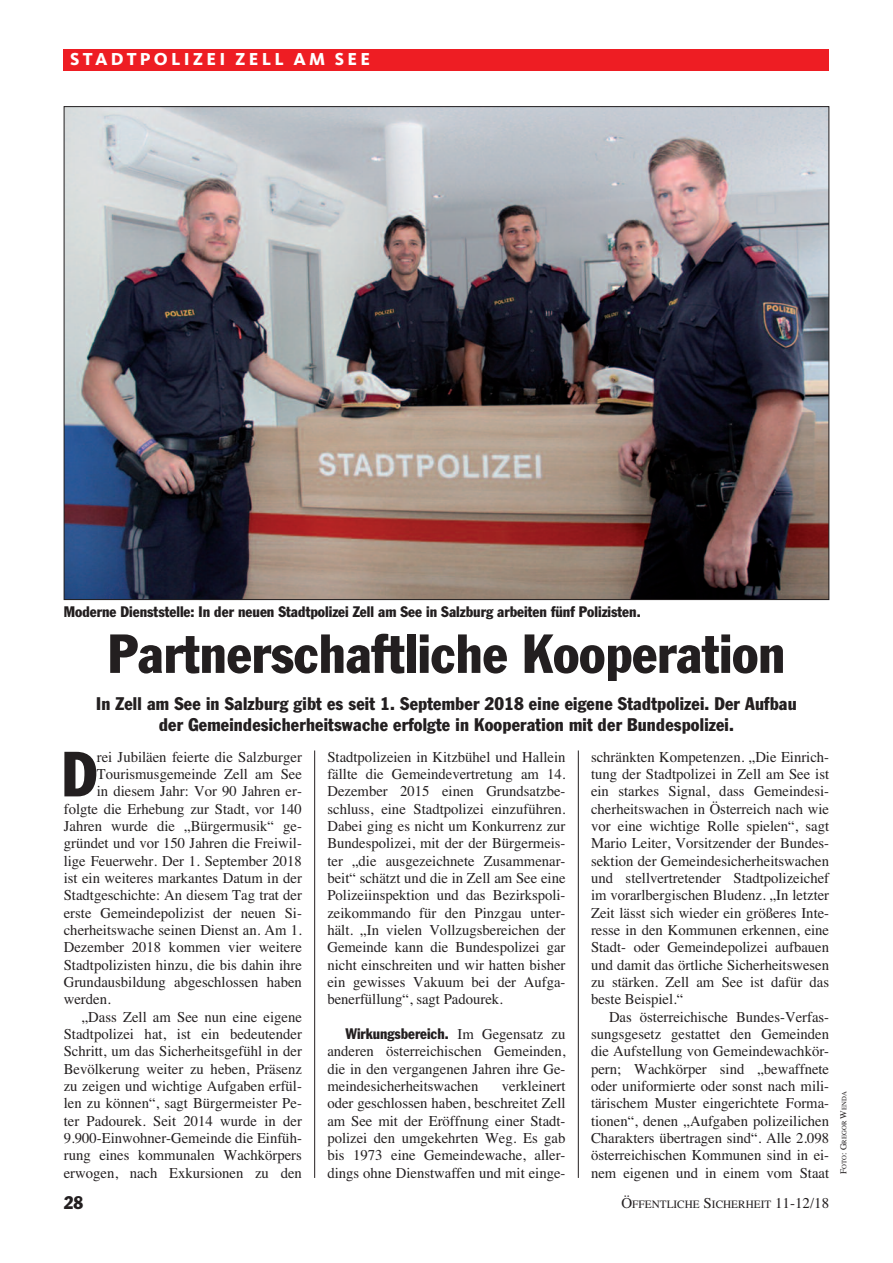
<style>
.page{position:relative;width:893px;height:1263px;background:#fff}
.page>*{position:absolute;margin:0;border:0;box-sizing:border-box;transform-origin:0 0}
.t1{font:condensed 62.7px "Franklin Gothic";color:#231f20}
.t2{font:condensed 54px "Franklin Gothic";color:#231f20}
.t3{font:condensed 18px/21.6px "Franklin Gothic";letter-spacing:.01em;color:#231f20;text-align:center}
.t4{font:800 18px "Kievit";letter-spacing:.175em;color:#fff}
.t5{font:15px/17.2px "Times";color:#231f20;text-align:justify}
.t6{font:condensed 15px "Franklin Gothic";color:#231f20}
.t7{font:11.25px "Times";color:#231f20}
.t8{font:6.75px "Times";color:#231f20}
.s1{font-family:"Times";font-stretch:normal}
.s2{font-size:15px}
.s3{font-size:9px}
</style>
<div class="page">
<hr style="left:314px;top:750px;width:1px;height:428px;background:#231f20">
<hr style="left:578px;top:750px;width:1px;height:428px;background:#231f20">
<div style="left:64px;top:49px;width:765px;height:21px;background:#ee1d23"></div>
<img style="left:66px;top:108px;width:761px;height:490px">
<p class="t4" style="left:70px;top:53px;width:301px">STADTPOLIZEI ZELL AM SEE</p>
<p class="t6" style="left:64px;top:606px;width:578px">Moderne Dienststelle: In der neuen Stadtpolizei Zell am See in Salzburg arbeiten fünf Polizisten.</p>
<h2 class="t2" style="left:108px;top:634px;width:679px">Partnerschaftliche Kooperation</h2>
<p class="t3" style="left:96px;top:694px;width:702px">In Zell am See in Salzburg gibt es seit 1. September 2018 eine eigene Stadtpolizei. Der Aufbau der Gemeindesicherheitswache erfolgte in Kooperation mit der Bundespolizei.</p>
<h1 class="t1" style="left:62px;top:752px;width:37px">D</h1>
<p class="t5" style="left:97px;top:748px;width:207px">rei Jubiläen feierte die Salzburger</p>
<p class="t5" style="left:97px;top:765px;width:207px">Tourismusgemeinde Zell am See</p>
<p class="t5" style="left:97px;top:783px;width:207px">in diesem Jahr: Vor 90 Jahren er-</p>
<p class="t5" style="left:64px;top:800px;width:240px">folgte die Erhebung zur Stadt, vor 140</p>
<p class="t5" style="left:64px;top:817px;width:240px">Jahren wurde die „Bürgermusik“ ge-</p>
<p class="t5" style="left:64px;top:834px;width:240px">gründet und vor 150 Jahren die Freiwil-</p>
<p class="t5" style="left:64px;top:852px;width:240px">lige Feuerwehr. Der 1. September 2018</p>
<p class="t5" style="left:64px;top:869px;width:240px">ist ein weiteres markantes Datum in der</p>
<p class="t5" style="left:64px;top:886px;width:240px">Stadtgeschichte: An diesem Tag trat der</p>
<p class="t5" style="left:64px;top:904px;width:240px">erste Gemeindepolizist der neuen Si-</p>
<p class="t5" style="left:64px;top:921px;width:240px">cherheitswache seinen Dienst an. Am 1.</p>
<p class="t5" style="left:64px;top:938px;width:240px">Dezember 2018 kommen vier weitere</p>
<p class="t5" style="left:64px;top:956px;width:240px">Stadtpolizisten hinzu, die bis dahin ihre</p>
<p class="t5" style="left:64px;top:973px;width:240px">Grundausbildung abgeschlossen haben</p>
<p class="t5" style="left:64px;top:990px;width:48px">werden.</p>
<p class="t5" style="left:82px;top:1008px;width:222px">„Dass Zell am See nun eine eigene</p>
<p class="t5" style="left:64px;top:1025px;width:240px">Stadtpolizei hat, ist ein bedeutender</p>
<p class="t5" style="left:64px;top:1042px;width:240px">Schritt, um das Sicherheitsgefühl in der</p>
<p class="t5" style="left:64px;top:1060px;width:240px">Bevölkerung weiter zu heben, Präsenz</p>
<p class="t5" style="left:64px;top:1077px;width:240px">zu zeigen und wichtige Aufgaben erfül-</p>
<p class="t5" style="left:64px;top:1094px;width:240px">len zu können“, sagt Bürgermeister Pe-</p>
<p class="t5" style="left:64px;top:1112px;width:240px">ter Padourek. Seit 2014 wurde in der</p>
<p class="t5" style="left:64px;top:1129px;width:240px">9.900-Einwohner-Gemeinde die Einfüh-</p>
<p class="t5" style="left:64px;top:1146px;width:240px">rung eines kommunalen Wachkörpers</p>
<p class="t5" style="left:64px;top:1164px;width:240px">erwogen, nach Exkursionen zu den</p>
<p class="t5" style="left:327px;top:748px;width:240px">Stadtpolizeien in Kitzbühel und Hallein fällte die Gemeindevertretung am 14.<br>Dezember 2015 einen Grundsatzbe&shy;schluss, eine Stadtpolizei einzuführen.<br>Dabei ging es nicht um Konkurrenz zur Bundespolizei, mit der der Bürgermeis&shy;ter „die ausgezeichnete Zusammenar&shy;beit“ schätzt und die in Zell am See eine Polizeiinspektion und das Bezirkspoli&shy;zeikommando für den Pinzgau unter&shy;hält. „In vielen Vollzugsbereichen der Gemeinde kann die Bundespolizei gar nicht einschreiten und wir hatten bisher ein gewisses Vakuum bei der Aufga&shy;benerfüllung“, sagt Padourek.</p>
<p class="t6" style="left:345px;top:1028px;width:222px">Wirkungsbereich. <span class="s1">Im Gegensatz zu</span></p>
<p class="t5" style="left:327px;top:1042px;width:240px">anderen österreichischen Gemeinden, die in den vergangenen Jahren ihre Ge&shy;meindesicherheitswachen</p>
<p class="t5" style="left:327px;top:1077px;width:240px;text-indent:174px">verkleinert oder geschlossen haben, beschreitet Zell am See mit der Eröffnung einer Stadt&shy;polizei den umgekehrten Weg. Es gab bis 1973 eine Gemeindewache, aller&shy;dings ohne Dienstwaffen und mit einge-</p>
<p class="t5" style="left:591px;top:748px;width:240px">schränkten Kompetenzen. „Die Einrich&shy;tung der Stadtpolizei in Zell am See ist ein starkes Signal, dass Gemeindesi&shy;cherheitswachen in Österreich nach wie vor eine wichtige Rolle spielen“, sagt Mario Leiter, Vorsitzender der Bundes&shy;sektion der Gemeindesicherheitswachen und stellvertretender Stadtpolizeichef im vorarlbergischen Bludenz. „In letzter Zeit lässt sich wieder ein größeres Inte&shy;resse in den Kommunen erkennen, eine Stadt- oder Gemeindepolizei aufbauen und damit das örtliche Sicherheitswesen zu stärken. Zell am See ist dafür das beste Beispiel.“</p>
<p class="t5" style="left:591px;top:1008px;width:240px;text-indent:18px">Das österreichische Bundes-Verfas&shy;sungsgesetz gestattet den Gemeinden die Aufstellung von Gemeindewachkör&shy;pern; Wachkörper sind „bewaffnete oder uniformierte oder sonst nach mili&shy;tärischem Muster eingerichtete Forma&shy;tionen“, denen „Aufgaben polizeilichen Charakters übertragen sind“. Alle 2.098 österreichischen Kommunen sind in ei&shy;nem eigenen und in einem vom Staat</p>
<p class="t3" style="left:64px;top:1193px;width:21px">28</p>
<p class="t7" style="left:621px;top:1198px;width:209px"><span class="s2">Ö</span>FFENTLICHE <span class="s2">S</span>ICHERHEIT <span class="s2">11-12/18</span></p>
<p class="t8" style="left:840px;top:1174px;width:84px;rotate:-90deg"><span class="s3">F</span>OTO<span class="s3">: G</span>REGOR <span class="s3">W</span>ENDA</p>
</div>
